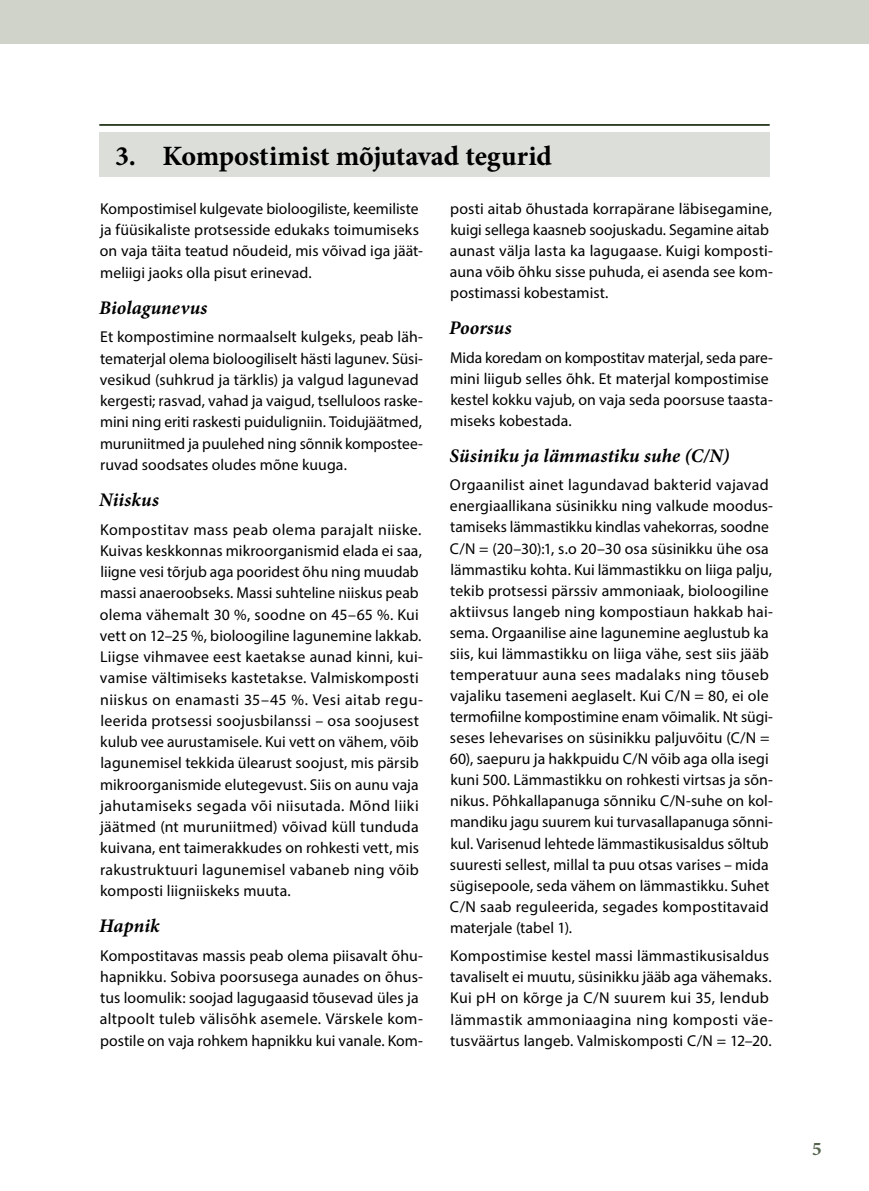
<style>
.page{position:relative;width:869px;height:1191px;background:#fff}
.page>*{position:absolute;margin:0;border:0;box-sizing:border-box;transform-origin:0 0}
.Heading_1{font:700 28px "Minion Pro";letter-spacing:-.005em;color:#000}
.väike_alapealkiri{font:italic 700 19.25px "Minion Pro";letter-spacing:.005em;color:#000}
.t1{font:700 19.25px "Minion Pro";color:#55644d}
.tekst2{font:15.75px/21px "Myriad Pro";letter-spacing:.005em;color:#000}
</style>
<div class="page">
<div style="left:0;top:0;width:868px;height:44px;background:#cfd3ca"></div>
<div style="left:99px;top:132px;width:670px;height:45px;background:#dcdfd9"></div>
<hr style="left:99px;top:124px;width:670px;height:2px;background:#1e3218">
<p class="Heading_1" style="left:115px;top:136px;width:438px">3. Kompostimist mõjutavad tegurid</p>
<p class="tekst2" style="left:100px;top:198px;width:324px">Kompostimisel kulgevate bioloogiliste, keemiliste ja füüsikaliste protsesside edukaks toimumiseks on vaja täita teatud nõudeid, mis võivad iga jäät&shy;meliigi jaoks olla pisut erinevad.</p>
<p class="väike_alapealkiri" style="left:99px;top:294px;width:110px">Biolagunevus</p>
<p class="tekst2" style="left:100px;top:326px;width:324px">Et kompostimine normaalselt kulgeks, peab läh&shy;tematerjal olema bioloogiliselt hästi lagunev. Süsi&shy;vesikud (suhkrud ja tärklis) ja valgud lagunevad kergesti; rasvad, vahad ja vaigud, tselluloos raske&shy;mini ning eriti raskesti puiduligniin. Toidujäätmed, muruniitmed ja puulehed ning sõnnik kompostee&shy;ruvad soodsates oludes mõne kuuga.</p>
<p class="väike_alapealkiri" style="left:99px;top:486px;width:61px">Niiskus</p>
<p class="tekst2" style="left:100px;top:518px;width:324px">Kompostitav mass peab olema parajalt niiske.<br>Kuivas keskkonnas mikroorganismid elada ei saa, liigne vesi tõrjub aga pooridest õhu ning muudab massi anaeroobseks. Massi suhteline niiskus peab olema vähemalt 30 %, soodne on 45–65 %. Kui vett on 12–25 %, bioloogiline lagunemine lakkab.<br>Liigse vihmavee eest kaetakse aunad kinni, kui&shy;vamise vältimiseks kastetakse. Valmiskomposti niiskus on enamasti 35–45 %. Vesi aitab regu&shy;leerida protsessi soojusbilanssi – osa soojusest kulub vee aurustamisele. Kui vett on vähem, võib lagunemisel tekkida ülearust soojust, mis pärsib mikroorganismide elutegevust. Siis on aunu vaja jahutamiseks segada või niisutada. Mõnd liiki jäätmed (nt muruniitmed) võivad küll tunduda kuivana, ent taimerakkudes on rohkesti vett, mis rakustruktuuri lagunemisel vabaneb ning võib komposti liigniiskeks muuta.</p>
<p class="väike_alapealkiri" style="left:99px;top:912px;width:62px">Hapnik</p>
<p class="tekst2" style="left:100px;top:944px;width:324px">Kompostitavas massis peab olema piisavalt õhu&shy;hapnikku. Sobiva poorsusega aunades on õhus&shy;tus loomulik: soojad lagugaasid tõusevad üles ja altpoolt tuleb välisõhk asemele. Värskele kom&shy;postile on vaja rohkem hapnikku kui vanale. Kom-</p>
<p class="tekst2" style="left:450px;top:198px;width:324px">posti aitab õhustada korrapärane läbisegamine, kuigi sellega kaasneb soojuskadu. Segamine aitab aunast välja lasta ka lagugaase. Kuigi komposti&shy;auna võib õhku sisse puhuda, ei asenda see kom&shy;postimassi kobestamist.</p>
<p class="väike_alapealkiri" style="left:449px;top:314px;width:64px">Poorsus</p>
<p class="tekst2" style="left:450px;top:346px;width:324px">Mida koredam on kompostitav materjal, seda pare&shy;mini liigub selles õhk. Et materjal kompostimise kestel kokku vajub, on vaja seda poorsuse taasta&shy;miseks kobestada.</p>
<p class="väike_alapealkiri" style="left:449px;top:442px;width:281px">Süsiniku ja lämmastiku suhe (C/N)</p>
<p class="tekst2" style="left:449px;top:474px;width:325px">Orgaanilist ainet lagundavad bakterid vajavad energiaallikana süsinikku ning valkude moodus&shy;tamiseks lämmastikku kindlas vahekorras, soodne C/N = (20–30):1, s.o 20–30 osa süsinikku ühe osa lämmastiku kohta. Kui lämmastikku on liiga palju, tekib protsessi pärssiv ammoniaak, bioloogiline aktiivsus langeb ning kompostiaun hakkab hai&shy;sema. Orgaanilise aine lagunemine aeglustub ka siis, kui lämmastikku on liiga vähe, sest siis jääb temperatuur auna sees madalaks ning tõuseb vajaliku tasemeni aeglaselt. Kui C/N = 80, ei ole termofiilne kompostimine enam võimalik. Nt sügi&shy;seses lehevarises on süsinikku paljuvõitu (C/N = 60), saepuru ja hakkpuidu C/N võib aga olla isegi kuni 500. Lämmastikku on rohkesti virtsas ja sõn&shy;nikus. Põhkallapanuga sõnniku C/N-suhe on kol&shy;mandiku jagu suurem kui turvasallapanuga sõnni&shy;kul. Varisenud lehtede lämmastikusisaldus sõltub suuresti sellest, millal ta puu otsas varises – mida sügisepoole, seda vähem on lämmastikku. Suhet C/N saab reguleerida, segades kompostitavaid materjale (tabel 1).</p>
<p class="tekst2" style="left:450px;top:945px;width:324px">Kompostimise kestel massi lämmastikusisaldus tavaliselt ei muutu, süsinikku jääb aga vähemaks.<br>Kui pH on kõrge ja C/N suurem kui 35, lendub lämmastik ammoniaagina ning komposti väe&shy;tusväärtus langeb. Valmiskomposti C/N = 12–20.</p>
<p class="t1" style="left:811px;top:1135px;width:11px">5</p>
</div>
